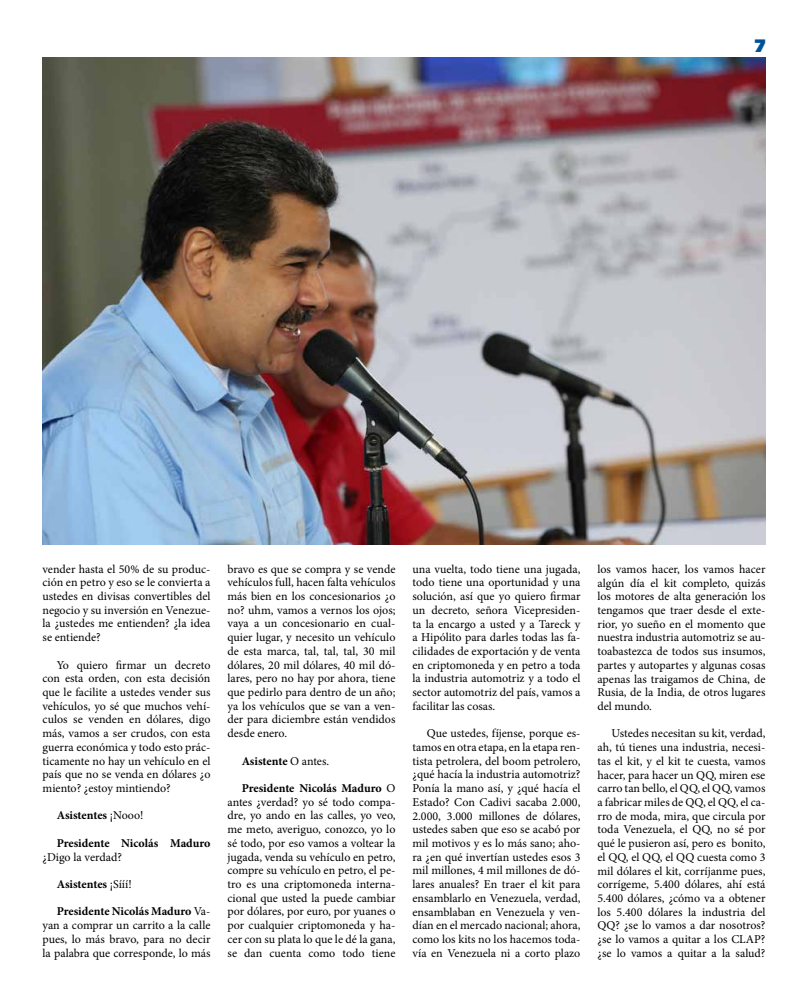
<style>
.page{position:relative;width:808px;height:1007px;background:#fff}
.page>*{position:absolute;margin:0;border:0;box-sizing:border-box;transform-origin:0 0}
.t1{font:900 18px "Frutiger LT Std";color:#005297}
.t2{font:12px/13.7px "Minion Pro";color:#000;text-align:justify}
.t3{font:700 12px "Minion Pro";letter-spacing:-.005em;color:#000}
.s1{font-weight:400}
.s2{font-weight:700}
</style>
<div class="page">
<hr style="left:43px;top:57px;width:722px;height:1px;background:#005297">
<img style="left:43px;top:58px;width:722px;height:486px">
<h1 class="t1" style="left:755px;top:35px;width:12px">7</h1>
<p class="t2" style="left:43px;top:562px;width:169px">vender hasta el 50% de su produc&shy;ción en petro y eso se le convierta a ustedes en divisas convertibles del negocio y su inversión en Venezue&shy;la ¿ustedes me entienden? ¿la idea se entiende?</p>
<p class="t2" style="left:43px;top:657px;width:169px;text-indent:14px">Yo quiero firmar un decreto con esta orden, con esta decisión que le facilite a ustedes vender sus vehículos, yo sé que muchos vehí&shy;culos se venden en dólares, digo más, vamos a ser crudos, con esta guerra económica y todo esto prác&shy;ticamente no hay un vehículo en el país que no se venda en dólares ¿o miento? ¿estoy mintiendo?</p>
<p class="t3" style="left:57px;top:807px;width:88px">Asistentes <span class="s1">¡Nooo!</span></p>
<p class="t3" style="left:57px;top:834px;width:155px">Presidente Nicolás Maduro</p>
<p class="t2" style="left:43px;top:849px;width:81px">¿Digo la verdad?</p>
<p class="t3" style="left:57px;top:875px;width:77px">Asistentes <span class="s1">¡Sííí!</span></p>
<p class="t2" style="left:43px;top:904px;width:169px;text-indent:14px"><span class="s2">Presidente Nicolás Maduro</span> Va&shy;yan a comprar un carrito a la calle pues, lo más bravo, para no decir la palabra que corresponde, lo más</p>
<p class="t2" style="left:227px;top:562px;width:169px">bravo es que se compra y se vende vehículos full, hacen falta vehículos más bien en los concesionarios ¿o no? uhm, vamos a vernos los ojos; vaya a un concesionario en cual&shy;quier lugar, y necesito un vehículo de esta marca, tal, tal, tal, 30 mil dólares, 20 mil dólares, 40 mil dó&shy;lares, pero no hay por ahora, tiene que pedirlo para dentro de un año; ya los vehículos que se van a ven&shy;der para diciembre están vendidos desde enero.</p>
<p class="t3" style="left:242px;top:752px;width:89px">Asistente <span class="s1">O antes.</span></p>
<p class="t2" style="left:227px;top:781px;width:169px;text-indent:14px"><span class="s2">Presidente Nicolás Maduro</span> O antes ¿verdad? yo sé todo compa&shy;dre, yo ando en las calles, yo veo, me meto, averiguo, conozco, yo lo sé todo, por eso vamos a voltear la jugada, venda su vehículo en petro, compre su vehículo en petro, el pe&shy;tro es una criptomoneda interna&shy;cional que usted la puede cambiar por dólares, por euro, por yuanes o por cualquier criptomoneda y ha&shy;cer con su plata lo que le dé la gana, se dan cuenta como todo tiene</p>
<p class="t2" style="left:412px;top:562px;width:169px">una vuelta, todo tiene una jugada, todo tiene una oportunidad y una solución, así que yo quiero firmar un decreto, señora Vicepresiden&shy;ta la encargo a usted y a Tareck y a Hipólito para darles todas las fa&shy;cilidades de exportación y de venta en criptomoneda y en petro a toda la industria automotriz y a todo el sector automotriz del país, vamos a facilitar las cosas.</p>
<p class="t2" style="left:412px;top:726px;width:169px;text-indent:14px">Que ustedes, fíjense, porque es&shy;tamos en otra etapa, en la etapa ren&shy;tista petrolera, del boom petrolero, ¿qué hacía la industria automotriz?<br>Ponía la mano así, y ¿qué hacía el Estado? Con Cadivi sacaba 2.000, 2.000, 3.000 millones de dólares, ustedes saben que eso se acabó por mil motivos y es lo más sano; aho&shy;ra ¿en qué invertían ustedes esos 3 mil millones, 4 mil millones de dó&shy;lares anuales? En traer el kit para ensamblarlo en Venezuela, verdad, ensamblaban en Venezuela y ven&shy;dían en el mercado nacional; ahora, como los kits no los hacemos toda&shy;vía en Venezuela ni a corto plazo</p>
<p class="t2" style="left:597px;top:562px;width:169px">los vamos hacer, los vamos hacer algún día el kit completo, quizás los motores de alta generación los tengamos que traer desde el exte&shy;rior, yo sueño en el momento que nuestra industria automotriz se au&shy;toabastezca de todos sus insumos, partes y autopartes y algunas cosas apenas las traigamos de China, de Rusia, de la India, de otros lugares del mundo.</p>
<p class="t2" style="left:597px;top:726px;width:169px;text-indent:14px">Ustedes necesitan su kit, verdad, ah, tú tienes una industria, necesi&shy;tas el kit, y el kit te cuesta, vamos hacer, para hacer un QQ, miren ese carro tan bello, el QQ, el QQ, vamos a fabricar miles de QQ, el QQ, el ca&shy;rro de moda, mira, que circula por toda Venezuela, el QQ, no sé por qué le pusieron así, pero es bonito, el QQ, el QQ, el QQ cuesta como 3 mil dólares el kit, corríjanme pues, corrígeme, 5.400 dólares, ahí está 5.400 dólares, ¿cómo va a obtener los 5.400 dólares la industria del QQ? ¿se lo vamos a dar nosotros? ¿se lo vamos a quitar a los CLAP? ¿se lo vamos a quitar a la salud?</p>
</div>
